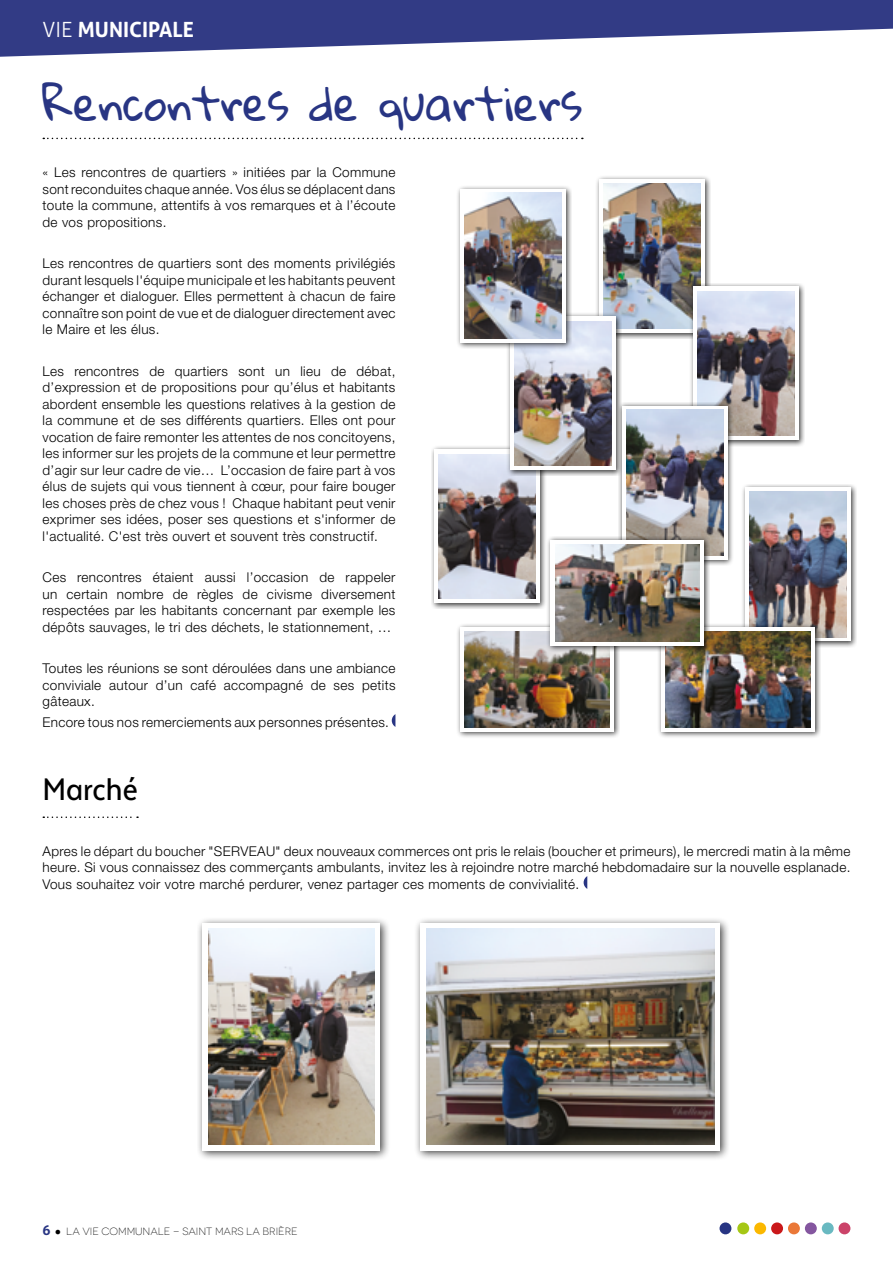
<style>
.page{position:relative;width:893px;height:1263px;background:#fff}
.page>*{position:absolute;margin:0;border:0;box-sizing:border-box;transform-origin:0 0}
.t1{font:45px "Gloria Hallelujah";color:#283583}
.t2{font:500 36px "Texta Narrow Alt";color:#000}
.t3{font:700 21px "Aller";color:#fff}
.t4{font:300 13.5px/16.5px "Helvetica Neue LT Std";letter-spacing:.025em;color:#000;text-align:justify}
.t5{font:300 10.5px "Novecentowide";color:#000}
.s1{font-weight:300}
.s2{font-family:"Aller";font-weight:700;font-size:13.5px;color:#283583}
.s3{font-family:"Times New Roman";font-weight:400}
</style>
<div class="page">
<svg style="left:0;top:0;width:893px;height:57px;fill:#323b85"></svg>
<div style="left:737px;top:1222px;width:12px;height:12px;background:#a5c715;border-radius:50%"></div>
<div style="left:754px;top:1222px;width:12px;height:12px;background:#fbb800;border-radius:50%"></div>
<div style="left:771px;top:1222px;width:12px;height:12px;background:#ca181a;border-radius:50%"></div>
<div style="left:788px;top:1222px;width:12px;height:12px;background:#ea7838;border-radius:50%"></div>
<div style="left:805px;top:1222px;width:12px;height:12px;background:#84569f;border-radius:50%"></div>
<div style="left:822px;top:1222px;width:12px;height:12px;background:#69b9c1;border-radius:50%"></div>
<div style="left:838px;top:1222px;width:12px;height:12px;background:#cb4369;border-radius:50%"></div>
<div style="left:719px;top:1222px;width:12px;height:12px;background:#283583;border-radius:50%"></div>
<svg style="left:43px;top:138px;width:540px;height:1px"></svg>
<svg style="left:392px;top:714px;width:3px;height:13px"></svg>
<div style="left:197px;top:917px;width:193px;height:243px;background:#000;opacity:.75"></div>
<div style="left:203px;top:923px;width:177px;height:227px;background:#fff"></div>
<img style="left:208px;top:928px;width:167px;height:216px">
<div style="left:415px;top:917px;width:315px;height:243px;background:#000;opacity:.75"></div>
<div style="left:421px;top:923px;width:299px;height:227px;background:#fff"></div>
<img style="left:426px;top:928px;width:288px;height:216px">
<svg style="left:43px;top:816px;width:95px;height:2px"></svg>
<svg style="left:584px;top:876px;width:3px;height:13px"></svg>
<div style="left:596px;top:176px;width:115px;height:163px;background:#000;opacity:.75"></div>
<div style="left:600px;top:180px;width:105px;height:153px;background:#fff"></div>
<img style="left:604px;top:183px;width:97px;height:146px">
<div style="left:431px;top:446px;width:115px;height:163px;background:#000;opacity:.75"></div>
<svg style="left:435px;top:450px;width:105px;height:153px"></svg>
<img style="left:439px;top:454px;width:97px;height:144px">
<div style="left:741px;top:484px;width:116px;height:163px;background:#000;opacity:.75"></div>
<div style="left:745px;top:488px;width:105px;height:153px;background:linear-gradient(to right,#fff,#fff)"></div>
<img style="left:749px;top:492px;width:97px;height:145px">
<div style="left:506px;top:313px;width:116px;height:163px;background:#000;opacity:.75"></div>
<svg style="left:510px;top:317px;width:105px;height:153px"></svg>
<img style="left:514px;top:321px;width:97px;height:144px">
<div style="left:689px;top:283px;width:116px;height:163px;background:#000;opacity:.75"></div>
<svg style="left:693px;top:287px;width:105px;height:153px"></svg>
<img style="left:697px;top:291px;width:97px;height:144px">
<div style="left:456px;top:623px;width:164px;height:116px;background:#000;opacity:.75"></div>
<div style="left:460px;top:627px;width:153px;height:104px;background:#fff"></div>
<img style="left:464px;top:631px;width:146px;height:96px">
<div style="left:657px;top:623px;width:164px;height:116px;background:#000;opacity:.75"></div>
<svg style="left:661px;top:627px;width:153px;height:104px"></svg>
<img style="left:665px;top:631px;width:145px;height:96px">
<div style="left:618px;top:402px;width:115px;height:163px;background:#000;opacity:.75"></div>
<div style="left:622px;top:406px;width:105px;height:153px;background:linear-gradient(to right,#fff,#fff)"></div>
<img style="left:626px;top:410px;width:97px;height:145px">
<div style="left:456px;top:185px;width:116px;height:164px;background:#000;opacity:.75"></div>
<div style="left:460px;top:189px;width:106px;height:153px;background:linear-gradient(to right,#fff,#fff)"></div>
<img style="left:464px;top:193px;width:97px;height:145px">
<div style="left:547px;top:536px;width:163px;height:115px;background:#000;opacity:.75"></div>
<svg style="left:551px;top:540px;width:153px;height:105px"></svg>
<img style="left:555px;top:544px;width:144px;height:97px">
<h3 class="t3" style="left:43px;top:16px;width:153px"><span class="s1">VIE</span> MUNICIPALE</h3>
<h1 class="t1" style="left:43px;top:79px;width:541px">Rencontres de quartiers</h1>
<p class="t4" style="left:43px;top:164px;width:354px">« Les rencontres de quartiers » initiées par la Commune sont reconduites chaque année. Vos élus se déplacent dans toute la commune, attentifs à vos remarques et à l’écoute de vos propositions.</p>
<p class="t4" style="left:43px;top:255px;width:354px">Les rencontres de quartiers sont des moments privilégiés durant lesquels l'équipe municipale et les habitants peuvent échanger et dialoguer. Elles permettent à chacun de faire connaître son point de vue et de dialoguer directement avec le Maire et les élus.</p>
<p class="t4" style="left:43px;top:362px;width:354px">Les rencontres de quartiers sont un lieu de débat, d’expression et de propositions pour qu’élus et habitants abordent ensemble les questions relatives à la gestion de la commune et de ses différents quartiers. Elles ont pour vocation de faire remonter les attentes de nos concitoyens, les informer sur les projets de la commune et leur permettre d’agir sur leur cadre de vie… L’occasion de faire part à vos élus de sujets qui vous tiennent à cœur, pour faire bouger les choses près de chez vous ! Chaque habitant peut venir exprimer ses idées, poser ses questions et s'informer de l'actualité. C'est très ouvert et souvent très constructif.</p>
<p class="t4" style="left:43px;top:569px;width:354px">Ces rencontres étaient aussi l’occasion de rappeler un certain nombre de règles de civisme diversement respectées par les habitants concernant par exemple les dépôts sauvages, le tri des déchets, le stationnement, …</p>
<p class="t4" style="left:43px;top:660px;width:354px">Toutes les réunions se sont déroulées dans une ambiance conviviale autour d’un café accompagné de ses petits gâteaux.</p>
<p class="t4" style="left:43px;top:713px;width:348px">Encore tous nos remerciements aux personnes présentes.</p>
<h2 class="t2" style="left:43px;top:771px;width:97px">Marché</h2>
<p class="t4" style="left:43px;top:842px;width:809px">Apres le départ du boucher "SERVEAU" deux nouveaux commerces ont pris le relais (boucher et primeurs), le mercredi matin à la même heure. Si vous connaissez des commerçants ambulants, invitez les à rejoindre notre marché hebdomadaire sur la nouvelle esplanade.<br>Vous souhaitez voir votre marché perdurer, venez partager ces moments de convivialité.</p>
<p class="t5" style="left:43px;top:1225px;width:257px"><span class="s2">6</span> <span class="s3">●</span> LA VIE COMMUNALE - SAINT MARS LA BRIÈRE</p>
</div>
